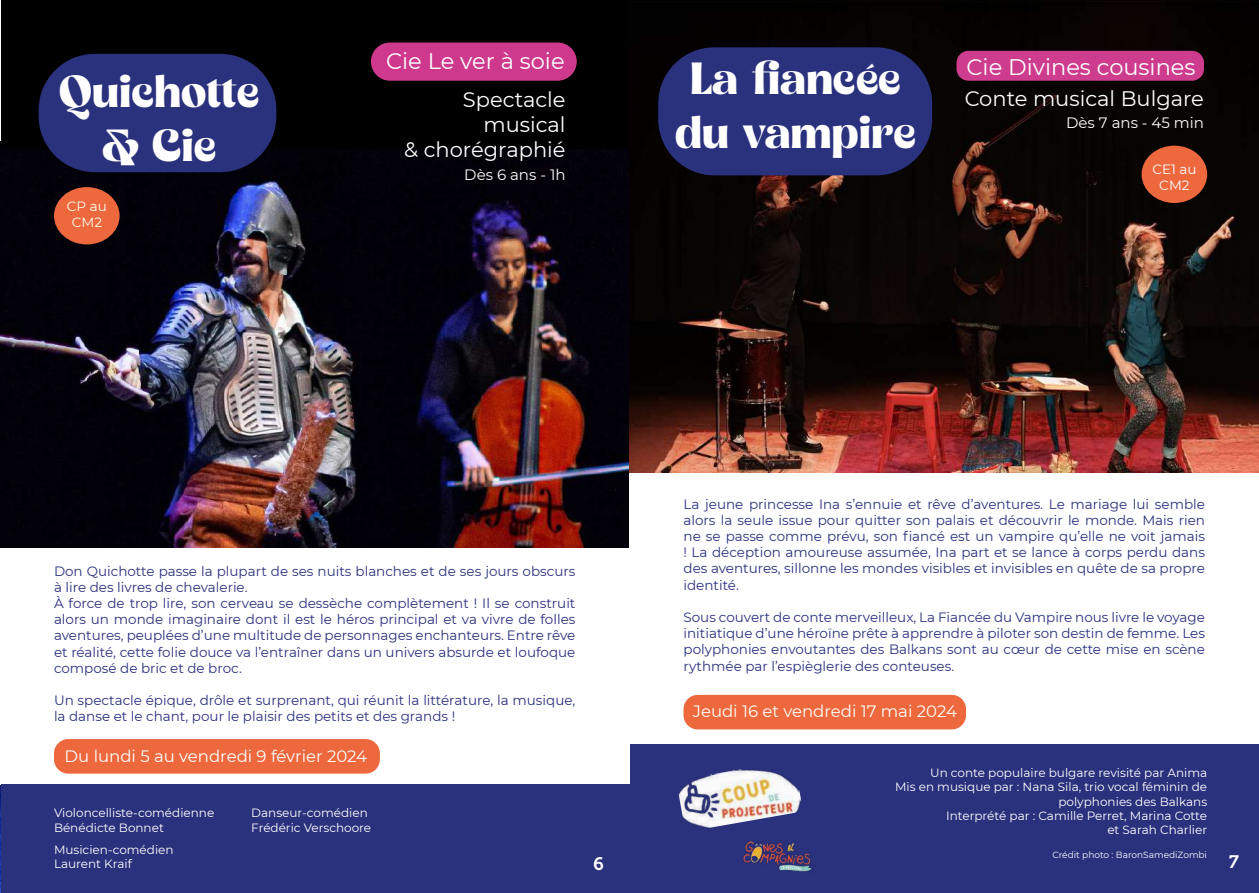
<style>
.page{position:relative;width:1259px;height:893px;background:#fff}
.page>*{position:absolute;margin:0;border:0;box-sizing:border-box;transform-origin:0 0}
.t1{font:45px/54px "Bropella";color:#fff;text-align:center}
.t2{font:22.5px "Montserrat";color:#fff}
.t3{font:21px/25.2px "Montserrat";color:#fff;text-align:right}
.t4{font:18px "Museo 700";color:#fff}
.t5{font:16.5px "Montserrat";color:#fff}
.t6{font:16.5px "Montserrat";color:#fffef8}
.t7{font:15px "Montserrat";color:#fff}
.t8{font:13.5px/16.2px "Montserrat";color:#2a317d}
.t9{font:13.5px/16.2px "Montserrat";color:#fff;text-align:center}
.t10{font:13.5px/16.2px "Montserrat";color:#fefdef;text-align:center}
.t11{font:12px/14.4px "Montserrat";color:#fff}
.t12{font:9px "Montserrat";color:#fff}
</style>
<div class="page">
<img style="left:0;top:141px;width:629px;height:752px">
<div style="left:1px;top:0;width:628px;height:149px;background:#000"></div>
<img style="left:629px;top:0;width:630px;height:473px">
<div style="left:629px;top:744px;width:630px;height:149px;background:#2a317d"></div>
<div style="left:658px;top:47px;width:274px;height:128px;background:#2a317d;border-radius:56px"></div>
<div style="left:956px;top:51px;width:248px;height:30px;background:#ce3c8e;border-radius:12px"></div>
<div style="left:39px;top:54px;width:237px;height:118px;background:#2a317d;border-radius:56px"></div>
<div style="left:371px;top:43px;width:206px;height:38px;background:#ce398d;border-radius:19px"></div>
<img style="left:679px;top:769px;width:123px;height:59px">
<img style="left:743px;top:841px;width:69px;height:31px">
<div style="left:1141px;top:146px;width:66px;height:57px;background:#ed683d;border-radius:50%"></div>
<div style="left:54px;top:187px;width:66px;height:57px;background:#ed683d;border-radius:50%"></div>
<div style="left:0;top:548px;width:629px;height:237px;background:#fff"></div>
<div style="left:1px;top:785px;width:628px;height:108px;background:#2a317d"></div>
<div style="left:54px;top:739px;width:326px;height:35px;background:#ed683d;border-radius:14px"></div>
<div style="left:683px;top:695px;width:283px;height:34px;background:#ed683d;border-radius:14px"></div>
<h1 class="t1" style="left:59px;top:64px;width:202px">Quichotte &amp; Cie</h1>
<p class="t10" style="left:67px;top:197px;width:41px">CP au<br>CM2</p>
<h2 class="t2" style="left:386px;top:45px;width:180px">Cie Le ver à soie</h2>
<h3 class="t3" style="left:404px;top:86px;width:163px">Spectacle musical<br>&amp; chorégraphié</h3>
<p class="t7" style="left:464px;top:164px;width:103px">Dès 6 ans - 1h</p>
<h1 class="t1" style="left:675px;top:52px;width:242px">La fiancée du vampire</h1>
<h2 class="t2" style="left:966px;top:51px;width:231px">Cie Divines cousines</h2>
<h3 class="t3" style="left:964px;top:85px;width:241px">Conte musical Bulgare</h3>
<p class="t7" style="left:1066px;top:112px;width:139px">Dès 7 ans - 45 min</p>
<p class="t9" style="left:1152px;top:160px;width:46px">CE1 au<br>CM2</p>
<p class="t8" style="left:54px;top:562px;width:523px">Don Quichotte passe la plupart de ses nuits blanches et de ses jours obscurs à lire des livres de chevalerie.<br>À force de trop lire, son cerveau se dessèche complètement ! Il se construit alors un monde imaginaire dont il est le héros principal et va vivre de folles aventures, peuplées d’une multitude de personnages enchanteurs. Entre rêve et réalité, cette folie douce va l’entraîner dans un univers absurde et loufoque composé de bric et de broc.</p>
<p class="t8" style="left:54px;top:692px;width:523px">Un spectacle épique, drôle et surprenant, qui réunit la littérature, la musique, la danse et le chant, pour le plaisir des petits et des grands !</p>
<p class="t5" style="left:65px;top:745px;width:304px">Du lundi 5 au vendredi 9 février 2024</p>
<p class="t11" style="left:54px;top:805px;width:162px">Violoncelliste-comédienne<br>Bénédicte Bonnet</p>
<p class="t11" style="left:54px;top:842px;width:121px">Musicien-comédien<br>Laurent Kraif</p>
<p class="t11" style="left:251px;top:805px;width:121px">Danseur-comédien<br>Frédéric Verschoore</p>
<h3 class="t4" style="left:593px;top:854px;width:12px">6</h3>
<p class="t8" style="left:683px;top:495px;width:523px;text-align:justify">La jeune princesse Ina s’ennuie et rêve d’aventures. Le mariage lui semble alors la seule issue pour quitter son palais et découvrir le monde. Mais rien ne se passe comme prévu, son fiancé est un vampire qu’elle ne voit jamais ! La déception amoureuse assumée, Ina part et se lance à corps perdu dans des aventures, sillonne les mondes visibles et invisibles en quête de sa propre identité.</p>
<p class="t8" style="left:683px;top:609px;width:523px;text-align:justify">Sous couvert de conte merveilleux, La Fiancée du Vampire nous livre le voyage initiatique d’une héroïne prête à apprendre à piloter son destin de femme. Les polyphonies envoutantes des Balkans sont au cœur de cette mise en scène rythmée par l’espièglerie des conteuses.</p>
<p class="t6" style="left:693px;top:700px;width:266px">Jeudi 16 et vendredi 17 mai 2024</p>
<p class="t11" style="left:895px;top:765px;width:314px;text-align:right">Un conte populaire bulgare revisité par Anima<br>Mis en musique par : Nana Sila, trio vocal féminin de polyphonies des Balkans<br>Interprété par : Camille Perret, Marina Cotte<br>et Sarah Charlier</p>
<p class="t12" style="left:1052px;top:849px;width:156px">Crédit photo : BaronSamediZombi</p>
<h3 class="t4" style="left:1229px;top:851px;width:11px">7</h3>
</div>
